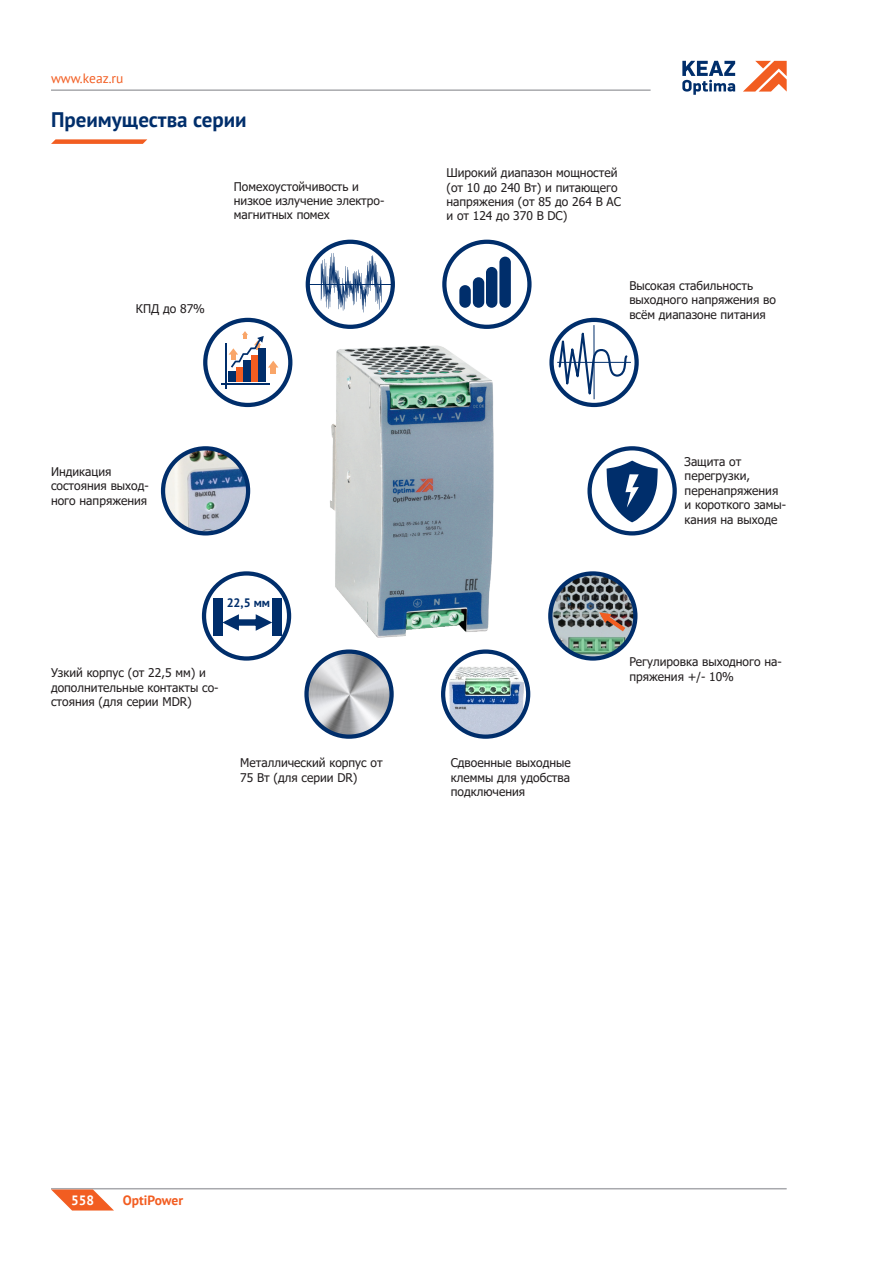
<style>
.page{position:relative;width:893px;height:1263px;background:#fff}
.page>*{position:absolute;margin:0;border:0;box-sizing:border-box;transform-origin:0 0}
.Стиль_абзаца_2{font:700 21px "PT Sans";color:#002e6b}
.t1{font:13.5px "PT Sans";color:#f25d21}
.t2{font:700 13.5px "PT Sans";color:#f25d21}
.t3{font:700 12.3px "PT Sans";color:#002e6b}
.t4{font:12px/14.4px "Tahoma";color:#231f20}
.t5{font:700 12px "Tahoma";color:#fff}
</style>
<div class="page">
<svg style="left:743px;top:61px;width:44px;height:31px"></svg>
<svg style="left:682px;top:61px;width:53px;height:34px"></svg>
<hr style="left:51px;top:1188px;width:736px;height:1px;background:#a8a9ad">
<hr style="left:51px;top:89px;width:600px;height:2px;background:#a8a9ad">
<svg style="left:51px;top:1189px;width:63px;height:21px"></svg>
<svg style="left:51px;top:139px;width:96px;height:5px"></svg>
<img style="left:163px;top:448px;width:85px;height:85px;border-radius:43px">
<div style="left:161px;top:446px;width:89px;height:89px;border:4px solid #002e6b;border-radius:50%"></div>
<svg style="left:607px;top:461px;width:51px;height:61px"></svg>
<div style="left:587px;top:446px;width:90px;height:89px;border:4px solid #002e6b;border-radius:50%"></div>
<div style="left:213px;top:598px;width:9px;height:38px;background:#002e6b"></div>
<div style="left:272px;top:598px;width:9px;height:37px;background:#002e6b"></div>
<svg style="left:222px;top:614px;width:50px;height:17px"></svg>
<div style="left:202px;top:571px;width:89px;height:90px;border:4px solid #002e6b;border-radius:50%"></div>
<img style="left:307px;top:652px;width:85px;height:85px;border-radius:43px">
<div style="left:304px;top:649px;width:90px;height:90px;border:4px solid #002e6b;border-radius:50%"></div>
<img style="left:443px;top:654px;width:85px;height:83px">
<div style="left:441px;top:649px;width:89px;height:90px;border:4px solid #002e6b;border-radius:50%"></div>
<img style="left:550px;top:573px;width:85px;height:85px;border-radius:43px">
<svg style="left:599px;top:612px;width:26px;height:19px"></svg>
<div style="left:548px;top:571px;width:89px;height:90px;border:4px solid #002e6b;border-radius:50%"></div>
<hr style="left:225px;top:343px;width:1px;height:45px;background:#002e6b">
<hr style="left:221px;top:384px;width:48px;height:1px;background:#002e6b">
<div style="left:229px;top:371px;width:7px;height:10px;background:#002e6b"></div>
<div style="left:236px;top:367px;width:8px;height:14px;background:#f25d21"></div>
<div style="left:244px;top:360px;width:7px;height:21px;background:#002e6b"></div>
<div style="left:251px;top:355px;width:7px;height:26px;background:#f25d21"></div>
<div style="left:258px;top:348px;width:8px;height:33px;background:#002e6b"></div>
<svg style="left:229px;top:331px;width:49px;height:43px"></svg>
<div style="left:203px;top:318px;width:89px;height:89px;border:4px solid #002e6b;border-radius:50%"></div>
<hr style="left:310px;top:284px;width:83px;height:1px;background:#002e6b">
<svg style="left:321px;top:253px;width:61px;height:59px"></svg>
<div style="left:306px;top:240px;width:89px;height:89px;border:4px solid #002e6b;border-radius:50%"></div>
<div style="left:459px;top:285px;width:12px;height:23px;background:#002e6b;border-radius:6px"></div>
<div style="left:473px;top:277px;width:11px;height:31px;background:#002e6b;border-radius:6px"></div>
<div style="left:486px;top:267px;width:11px;height:41px;background:#002e6b;border-radius:6px"></div>
<div style="left:499px;top:257px;width:12px;height:51px;background:#002e6b;border-radius:6px"></div>
<div style="left:442px;top:240px;width:90px;height:89px;border:4px solid #002e6b;border-radius:50%"></div>
<hr style="left:557px;top:362px;width:74px;height:1px;background:#002e6b">
<svg style="left:557px;top:320px;width:72px;height:85px"></svg>
<div style="left:549px;top:318px;width:90px;height:89px;border:4px solid #002e6b;border-radius:50%"></div>
<img style="left:330px;top:345px;width:164px;height:293px">
<p class="t1" style="left:51px;top:69px;width:74px">www.keaz.ru</p>
<p class="Стиль_абзаца_2" style="left:51px;top:106px;width:197px">Преимущества серии</p>
<p class="t4" style="left:234px;top:180px;width:152px">Помехоустойчивость и низкое излучение электро&shy;магнитных помех</p>
<p class="t4" style="left:136px;top:302px;width:71px">КПД до 87%</p>
<p class="t4" style="left:51px;top:465px;width:99px">Индикация состояния выход&shy;ного напряжения</p>
<p class="t3" style="left:227px;top:595px;width:45px">22,5 мм</p>
<p class="t4" style="left:51px;top:667px;width:169px">Узкий корпус (от 22,5 мм) и дополнительные контакты со&shy;стояния (для серии MDR)</p>
<p class="t4" style="left:240px;top:756px;width:144px">Металлический корпус от<br>75 Вт (для серии DR)</p>
<p class="t4" style="left:446px;top:166px;width:176px">Широкий диапазон мощностей (от 10 до 240 Вт) и питающего напряжения (от 85 до 264 В AC и от 124 до 370 В DC)</p>
<p class="t4" style="left:629px;top:279px;width:148px">Высокая стабильность выходного напряжения во всём диапазоне питания</p>
<p class="t4" style="left:451px;top:756px;width:122px;text-align:justify">Сдвоенные выходные клеммы для удобства подключения</p>
<p class="t4" style="left:685px;top:455px;width:103px">Защита от перегрузки, перенапряжения и короткого замы&shy;кания на выходе</p>
<p class="t4" style="left:629px;top:655px;width:154px">Регулировка выходного на&shy;пряжения +/- 10%</p>
<p class="t5" style="left:71px;top:1192px;width:24px">558</p>
<p class="t2" style="left:123px;top:1191px;width:62px">OptiPower</p>
</div>
